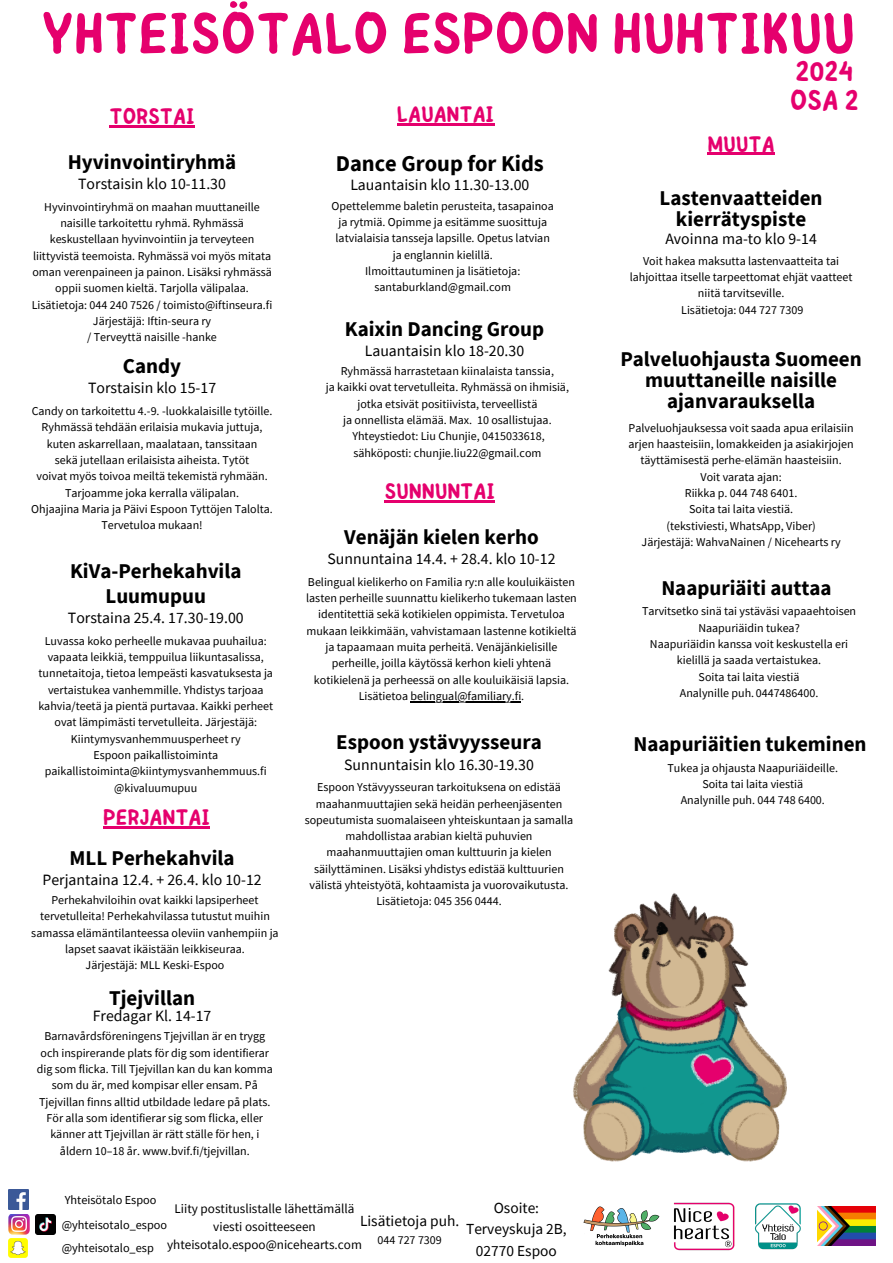
<style>
.page{position:relative;width:893px;height:1263px;background:#fff}
.page>*{position:absolute;margin:0;border:0;box-sizing:border-box;transform-origin:0 0}
.t1{font:600 58.5px "Childos Arabic";color:#e5006d}
.t2{font:600 28.5px "Childos Arabic";color:#e5006d}
.t3{font:600 22.5px "Childos Arabic";color:#e5006d}
.t4{font:700 22.5px "Source Sans Pro";color:#000}
.t5{font:700 21px/21.4px "Source Sans Pro";color:#000;text-align:center}
.t6{font:15.75px "Source Sans Pro";color:#000}
.t7{font:15.38px/21.4px "Source Sans Pro";color:#000;text-align:center}
.t8{font:13.12px/18px "Source Sans Pro";color:#000;text-align:center}
.t9{font:12.23px/25.3px "Source Sans Pro";color:#000}
.t10{font:12px/16.4px "Source Sans Pro";color:#000;text-align:center}
</style>
<div class="page">
<img style="left:673px;top:1202px;width:62px;height:49px">
<img style="left:583px;top:1206px;width:77px;height:41px">
<img style="left:8px;top:1214px;width:21px;height:20px">
<img style="left:8px;top:1190px;width:20px;height:19px">
<img style="left:36px;top:1215px;width:19px;height:19px">
<img style="left:8px;top:1238px;width:19px;height:20px">
<img style="left:755px;top:1203px;width:46px;height:47px">
<img style="left:817px;top:1207px;width:58px;height:39px">
<img style="left:573px;top:893px;width:214px;height:269px">
<hr style="left:385px;top:500px;width:110px;height:3px;background:#e5006d">
<hr style="left:397px;top:123px;width:97px;height:2px;background:#e5006d">
<hr style="left:410px;top:701px;width:111px;height:1px;background:#000">
<hr style="left:103px;top:826px;width:107px;height:2px;background:#e5006d">
<hr style="left:110px;top:125px;width:85px;height:3px;background:#e5006d">
<hr style="left:707px;top:153px;width:67px;height:2px;background:#e5006d">
<h1 class="t1" style="left:41px;top:-8px;width:815px">YHTEISÖTALO ESPOON HUHTIKUU</h1>
<h3 class="t3" style="left:110px;top:101px;width:87px">TORSTAI</h3>
<h3 class="t5" style="left:68px;top:151px;width:170px">Hyvinvointiryhmä</h3>
<h3 class="t6" style="left:78px;top:174px;width:149px">Torstaisin klo 10-11.30</h3>
<p class="t10" style="left:32px;top:198px;width:242px">Hyvinvointiryhmä on maahan muuttaneille naisille tarkoitettu ryhmä. Ryhmässä keskustellaan hyvinvointiin ja terveyteen liittyvistä teemoista. Ryhmässä voi myös mitata oman verenpaineen ja painon. Lisäksi ryhmässä oppii suomen kieltä. Tarjolla välipalaa.<br>Lisätietoja: 044 240 7526 / toimisto@iftinseura.fi Järjestäjä: Iftin-seura ry<br>/ Terveyttä naisille -hanke</p>
<h3 class="t5" style="left:123px;top:355px;width:60px">Candy</h3>
<h3 class="t6" style="left:88px;top:378px;width:130px">Torstaisin klo 15-17</h3>
<p class="t10" style="left:31px;top:402px;width:243px">Candy on tarkoitettu 4.-9. -luokkalaisille tytöille.<br>Ryhmässä tehdään erilaisia mukavia juttuja, kuten askarrellaan, maalataan, tanssitaan<br>sekä jutellaan erilaisista aiheista. Tytöt<br>voivat myös toivoa meiltä tekemistä ryhmään.<br>Tarjoamme joka kerralla välipalan.<br>Ohjaajina Maria ja Päivi Espoon Tyttöjen Talolta.<br>Tervetuloa mukaan!</p>
<h3 class="t5" style="left:70px;top:558px;width:173px;line-height:24.8px">KiVa-Perhekahvila<br>Luumupuu</h3>
<h3 class="t6" style="left:68px;top:608px;width:177px">Torstaina 25.4. 17.30-19.00</h3>
<p class="t10" style="left:38px;top:632px;width:236px">Luvassa koko perheelle mukavaa puuhailua: vapaata leikkiä, temppuilua liikuntasalissa, tunnetaitoja, tietoa lempeästi kasvatuksesta ja vertaistukea vanhemmille. Yhdistys tarjoaa kahvia/teetä ja pientä purtavaa. Kaikki perheet ovat lämpimästi tervetulleita. Järjestäjä:<br>Kiintymysvanhemmuusperheet ry<br>Espoon paikallistoiminta paikallistoiminta@kiintymysvanhemmuus.fi @kivaluumupuu</p>
<h3 class="t3" style="left:103px;top:801px;width:108px">PERJANTAI</h3>
<h3 class="t5" style="left:70px;top:847px;width:166px">MLL Perhekahvila</h3>
<h3 class="t6" style="left:42px;top:869px;width:221px">Perjantaina 12.4. + 26.4. klo 10-12</h3>
<p class="t10" style="left:31px;top:891px;width:249px">Perhekahviloihin ovat kaikki lapsiperheet tervetulleita! Perhekahvilassa tutustut muihin samassa elämäntilanteessa oleviin vanhempiin ja lapset saavat ikäistään leikkiseuraa.<br>Järjestäjä: MLL Keski-Espoo</p>
<h3 class="t5" style="left:109px;top:986px;width:88px">Tjejvillan</h3>
<h3 class="t6" style="left:93px;top:1006px;width:120px">Fredagar Kl. 14-17</h3>
<p class="t10" style="left:37px;top:1028px;width:237px">Barnavårdsföreningens Tjejvillan är en trygg och inspirerande plats för dig som identifierar dig som flicka. Till Tjejvillan kan du kan komma som du är, med kompisar eller ensam. På Tjejvillan finns alltid utbildade ledare på plats.<br>För alla som identifierar sig som flicka, eller känner att Tjejvillan är rätt ställe för hen, i åldern 10–18 år. www.bvif.fi/tjejvillan.</p>
<h3 class="t3" style="left:397px;top:98px;width:99px">LAUANTAI</h3>
<h3 class="t4" style="left:336px;top:149px;width:210px">Dance Group for Kids</h3>
<h3 class="t6" style="left:350px;top:175px;width:180px">Lauantaisin klo 11.30-13.00</h3>
<p class="t10" style="left:332px;top:197px;width:224px">Opettelemme baletin perusteita, tasapainoa ja rytmiä. Opimme ja esitämme suosittuja latvialaisia tansseja lapsille. Opetus latvian ja englannin kielillä.<br>Ilmoittautuminen ja lisätietoja: santaburkland@gmail.com</p>
<h3 class="t5" style="left:345px;top:318px;width:201px">Kaixin Dancing Group</h3>
<h3 class="t6" style="left:365px;top:340px;width:161px">Lauantaisin klo 18-20.30</h3>
<p class="t10" style="left:326px;top:362px;width:245px">Ryhmässä harrastetaan kiinalaista tanssia,<br>ja kaikki ovat tervetulleita. Ryhmässä on ihmisiä, jotka etsivät positiivista, terveellistä<br>ja onnellista elämää. Max. 10 osallistujaa.<br>Yhteystiedot: Liu Chunjie, 0415033618, sähköposti: chunjie.liu22@gmail.com</p>
<h3 class="t3" style="left:385px;top:476px;width:112px">SUNNUNTAI</h3>
<h3 class="t5" style="left:344px;top:526px;width:196px">Venäjän kielen kerho</h3>
<h3 class="t6" style="left:327px;top:549px;width:229px">Sunnuntaina 14.4. + 28.4. klo 10-12</h3>
<p class="t10" style="left:306px;top:573px;width:272px">Belingual kielikerho on Familia ry:n alle kouluikäisten lasten perheille suunnattu kielikerho tukemaan lasten identitettiä sekä kotikielen oppimista. Tervetuloa mukaan leikkimään, vahvistamaan lastenne kotikieltä ja tapaamaan muita perheitä. Venäjänkielisille perheille, joilla käytössä kerhon kieli yhtenä kotikielenä ja perheessä on alle kouluikäisiä lapsia.<br>Lisätietoa belingual@familiary.fi.</p>
<h3 class="t5" style="left:336px;top:731px;width:207px">Espoon ystävyysseura</h3>
<h3 class="t6" style="left:344px;top:754px;width:191px">Sunnuntaisin klo 16.30-19.30</h3>
<p class="t10" style="left:305px;top:779px;width:270px">Espoon Ystävyysseuran tarkoituksena on edistää maahanmuuttajien sekä heidän perheenjäsenten sopeutumista suomalaiseen yhteiskuntaan ja samalla mahdollistaa arabian kieltä puhuvien maahanmuuttajien oman kulttuurin ja kielen säilyttäminen. Lisäksi yhdistys edistää kulttuurien välistä yhteistyötä, kohtaamista ja vuorovaikutusta.<br>Lisätietoja: 045 356 0444.</p>
<p class="t9" style="left:62px;top:1186px;width:107px">Yhteisötalo Espoo @yhteisotalo_espoo</p>
<p class="t9" style="left:62px;top:1234px;width:94px">@yhteisotalo_esp</p>
<p class="t8" style="left:167px;top:1199px;width:196px">Liity postituslistalle lähettämällä viesti osoitteeseen yhteisotalo.espoo@nicehearts.com</p>
<p class="t7" style="left:360px;top:1210px;width:101px">Lisätietoja puh.</p>
<p class="t10" style="left:377px;top:1231px;width:66px">044 727 7309</p>
<p class="t7" style="left:466px;top:1197px;width:102px">Osoite:<br>Terveyskuja 2B,<br>02770 Espoo</p>
<h2 class="t2" style="left:795px;top:51px;width:59px">2024</h2>
<h3 class="t3" style="left:707px;top:128px;width:69px">MUUTA</h3>
<h2 class="t2" style="left:790px;top:80px;width:70px">OSA 2</h2>
<h3 class="t5" style="left:659px;top:187px;width:164px">Lastenvaatteiden kierrätyspiste</h3>
<h3 class="t6" style="left:665px;top:228px;width:153px">Avoinna ma-to klo 9-14</h3>
<p class="t10" style="left:630px;top:252px;width:224px">Voit hakea maksutta lastenvaatteita tai lahjoittaa itselle tarpeettomat ehjät vaatteet niitä tarvitseville.<br>Lisätietoja: 044 727 7309</p>
<h3 class="t5" style="left:620px;top:347px;width:243px">Palveluohjausta Suomeen muuttaneille naisille ajanvarauksella</h3>
<p class="t10" style="left:628px;top:419px;width:227px">Palveluohjauksessa voit saada apua erilaisiin arjen haasteisiin, lomakkeiden ja asiakirjojen täyttämisestä perhe-elämän haasteisiin.<br>Voit varata ajan:<br>Riikka p. 044 748 6401.<br>Soita tai laita viestiä.<br>(tekstiviesti, WhatsApp, Viber)<br>Järjestäjä: WahvaNainen / Nicehearts ry</p>
<h3 class="t5" style="left:661px;top:576px;width:172px">Naapuriäiti auttaa</h3>
<p class="t10" style="left:642px;top:603px;width:216px">Tarvitsetko sinä tai ystäväsi vapaaehtoisen<br>Naapuriäidin tukea?<br>Naapuriäidin kanssa voit keskustella eri kielillä ja saada vertaistukea.<br>Soita tai laita viestiä<br>Analynille puh. 0447486400.</p>
<h3 class="t5" style="left:633px;top:733px;width:235px">Naapuriäitien tukeminen</h3>
<p class="t10" style="left:667px;top:759px;width:172px">Tukea ja ohjausta Naapuriäideille.<br>Soita tai laita viestiä<br>Analynille puh. 044 748 6400.</p>
</div>
